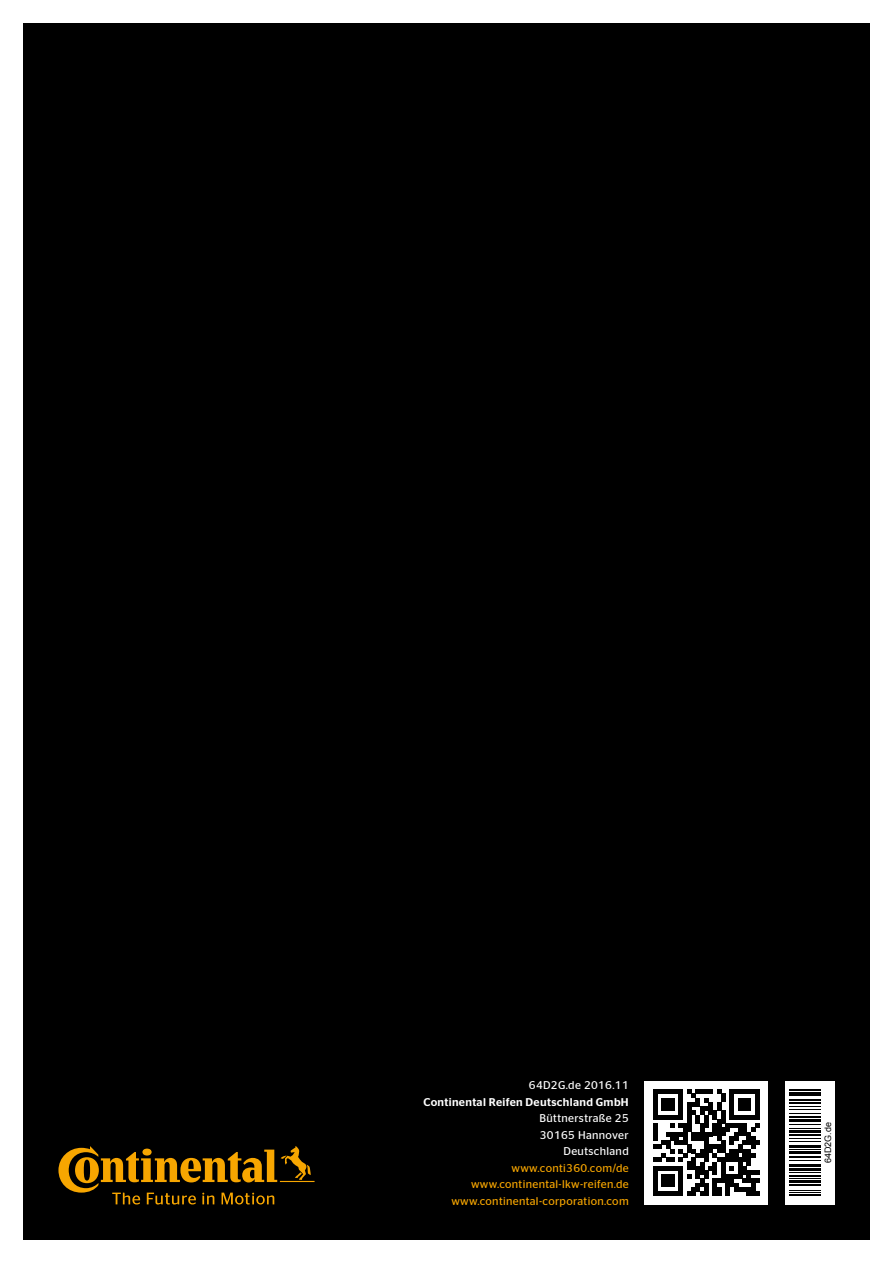
<style>
.page{position:relative;width:893px;height:1263px;background:#fff}
.page>*{position:absolute;margin:0;border:0;box-sizing:border-box;transform-origin:0 0}
.t1{font:11.25px/16.5px "Continental Stag Sans";letter-spacing:.03em;color:#f7a600;text-align:right}
.t2{font:11.25px/16.5px "Continental Stag Sans";letter-spacing:.03em;color:#fff;text-align:right}
.t3{font:500 11.25px "Continental Stag Sans";letter-spacing:.03em;color:#fff}
.t4{font:9px "Arial";color:#000}
</style>
<div class="page">
<div style="left:23px;top:23px;width:847px;height:1216px;background:#000"></div>
<svg style="left:58px;top:1146px;width:257px;height:58px"></svg>
<div style="left:785px;top:1080px;width:49px;height:124px;background:#fff"></div>
<hr style="left:789px;top:1194px;width:32px;height:2px;background:#000">
<hr style="left:789px;top:1192px;width:32px;height:1px;background:#000">
<hr style="left:789px;top:1190px;width:32px;height:1px;background:#000">
<hr style="left:789px;top:1184px;width:32px;height:2px;background:#000">
<hr style="left:789px;top:1180px;width:32px;height:3px;background:#000">
<hr style="left:789px;top:1178px;width:32px;height:1px;background:#000">
<hr style="left:789px;top:1175px;width:32px;height:2px;background:#000">
<hr style="left:789px;top:1172px;width:32px;height:1px;background:#000">
<hr style="left:789px;top:1168px;width:32px;height:3px;background:#000">
<hr style="left:789px;top:1166px;width:32px;height:1px;background:#000">
<hr style="left:789px;top:1164px;width:32px;height:1px;background:#000">
<hr style="left:789px;top:1160px;width:32px;height:1px;background:#000">
<hr style="left:789px;top:1156px;width:32px;height:2px;background:#000">
<hr style="left:789px;top:1151px;width:32px;height:3px;background:#000">
<hr style="left:789px;top:1149px;width:32px;height:1px;background:#000">
<hr style="left:789px;top:1146px;width:32px;height:2px;background:#000">
<hr style="left:789px;top:1145px;width:32px;height:1px;background:#000">
<hr style="left:789px;top:1141px;width:32px;height:1px;background:#000">
<hr style="left:789px;top:1138px;width:32px;height:1px;background:#000">
<hr style="left:789px;top:1134px;width:32px;height:2px;background:#000">
<hr style="left:789px;top:1130px;width:32px;height:2px;background:#000">
<hr style="left:789px;top:1128px;width:32px;height:1px;background:#000">
<hr style="left:789px;top:1124px;width:32px;height:1px;background:#000">
<hr style="left:789px;top:1120px;width:32px;height:2px;background:#000">
<hr style="left:789px;top:1119px;width:32px;height:1px;background:#000">
<hr style="left:789px;top:1116px;width:32px;height:2px;background:#000">
<hr style="left:789px;top:1113px;width:32px;height:1px;background:#000">
<hr style="left:789px;top:1109px;width:32px;height:1px;background:#000">
<hr style="left:789px;top:1106px;width:32px;height:1px;background:#000">
<hr style="left:789px;top:1102px;width:32px;height:2px;background:#000">
<hr style="left:789px;top:1099px;width:32px;height:1px;background:#000">
<hr style="left:789px;top:1093px;width:32px;height:3px;background:#000">
<hr style="left:789px;top:1092px;width:32px;height:1px;background:#000">
<hr style="left:789px;top:1089px;width:32px;height:2px;background:#000">
<div style="left:644px;top:1080px;width:124px;height:124px;background:#fff"></div>
<svg style="left:653px;top:1089px;width:107px;height:107px"></svg>
<p class="t2" style="left:529px;top:1077px;width:101px">64D2G.de 2016.11</p>
<p class="t3" style="left:423px;top:1095px;width:207px">Continental Reifen Deutschland GmbH</p>
<p class="t2" style="left:540px;top:1110px;width:91px">Büttnerstraße 25<br>30165 Hannover<br>Deutschland</p>
<p class="t1" style="left:451px;top:1159px;width:179px">www.conti360.com/de www.continental-lkw-reifen.de www.continental-corporation.com</p>
<p class="t4" style="left:822px;top:1163px;width:43px;rotate:-90deg">64D2G.de</p>
</div>
